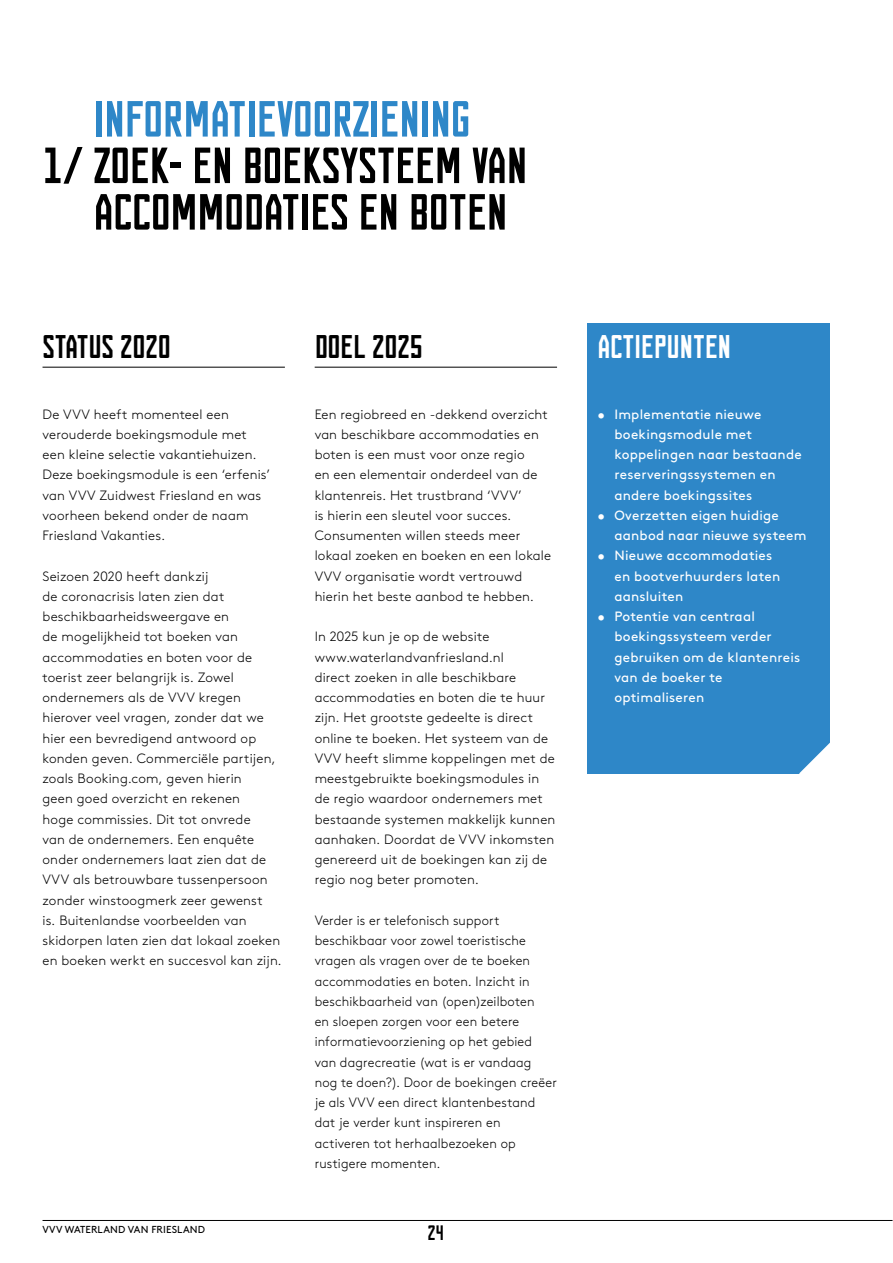
<style>
.page{position:relative;width:893px;height:1263px;background:#fff}
.page>*{position:absolute;margin:0;border:0;box-sizing:border-box;transform-origin:0 0}
.t1{font:condensed 51px/46.5px "FUNCTION";letter-spacing:-.015em;color:#000}
.t2{font:condensed 51px "FUNCTION";letter-spacing:-.015em;color:#2e87c8}
.t3{font:condensed 33px "FUNCTION";letter-spacing:-.015em;color:#000}
.t4{font:condensed 33px "FUNCTION";letter-spacing:-.015em;color:#fff}
.t5{font:condensed 21px "FUNCTION";color:#000}
.t6{font:300 13.5px/20.2px "Brown Std";letter-spacing:.015em;color:#000}
.t7{font:300 13.5px/20.2px "Brown Std";letter-spacing:.015em;color:#000;scale:.96 1}
.t8{font:13.5px/20.2px "Brown Std";letter-spacing:.015em;color:#fff}
.t9{font:10.2px "Brown Std";letter-spacing:.01em;color:#000}
</style>
<div class="page">
<hr style="left:43px;top:1220px;width:849px;height:1px;background:#000">
<hr style="left:43px;top:367px;width:242px;height:1px;background:#000">
<hr style="left:315px;top:367px;width:242px;height:1px;background:#000">
<div style="left:587px;top:323px;width:242px;height:450px;background:#2e87c8"></div>
<svg style="left:799px;top:742px;width:31px;height:32px"></svg>
<h1 class="t2" style="left:94px;top:91px;width:379px">INFORMATIEVOORZIENING</h1>
<h1 class="t1" style="left:94px;top:142px;width:436px;text-indent:-51px">1/ ZOEK- EN BOEKSYSTEEM VAN<br>ACCOMMODATIES EN BOTEN</h1>
<h2 class="t3" style="left:43px;top:328px;width:130px">STATUS 2020</h2>
<h2 class="t3" style="left:315px;top:328px;width:110px">DOEL 2025</h2>
<h2 class="t4" style="left:597px;top:328px;width:135px">ACTIEPUNTEN</h2>
<p class="t6" style="left:43px;top:404px;width:229px">De VVV heeft momenteel een verouderde boekingsmodule met een kleine selectie vakantiehuizen.<br>Deze boekingsmodule is een ‘erfenis’ van VVV Zuidwest Friesland en was voorheen bekend onder de naam<br>Friesland Vakanties.</p>
<p class="t6" style="left:43px;top:566px;width:241px">Seizoen 2020 heeft dankzij<br>de coronacrisis laten zien dat beschikbaarheidsweergave en<br>de mogelijkheid tot boeken van accommodaties en boten voor de toerist zeer belangrijk is. Zowel ondernemers als de VVV kregen hierover veel vragen, zonder dat we hier een bevredigend antwoord op konden geven. Commerciële partijen, zoals Booking.com, geven hierin<br>geen goed overzicht en rekenen<br>hoge commissies. Dit tot onvrede<br>van de ondernemers. Een enquête onder ondernemers laat zien dat de VVV als betrouwbare tussenpersoon zonder winstoogmerk zeer gewenst<br>is. Buitenlandse voorbeelden van skidorpen laten zien dat lokaal zoeken en boeken werkt en succesvol kan zijn.</p>
<p class="t6" style="left:315px;top:404px;width:238px">Een regiobreed en -dekkend overzicht van beschikbare accommodaties en boten is een must voor onze regio<br>en een elementair onderdeel van de klantenreis. Het trustbrand ‘VVV’<br>is hierin een sleutel voor succes.<br>Consumenten willen steeds meer lokaal zoeken en boeken en een lokale VVV organisatie wordt vertrouwd hierin het beste aanbod te hebben.</p>
<p class="t6" style="left:315px;top:627px;width:242px">In 2025 kun je op de website www.waterlandvanfriesland.nl<br>direct zoeken in alle beschikbare accommodaties en boten die te huur zijn. Het grootste gedeelte is direct online te boeken. Het systeem van de VVV heeft slimme koppelingen met de meestgebruikte boekingsmodules in de regio waardoor ondernemers met bestaande systemen makkelijk kunnen aanhaken. Doordat de VVV inkomsten genereerd uit de boekingen kan zij de regio nog beter promoten.</p>
<p class="t7" style="left:315px;top:910px;width:254px">Verder is er telefonisch support beschikbaar voor zowel toeristische vragen als vragen over de te boeken accommodaties en boten. Inzicht in beschikbaarheid van (open)zeilboten<br>en sloepen zorgen voor een betere informatievoorziening op het gebied<br>van dagrecreatie (wat is er vandaag nog te doen?). Door de boekingen creëer je als VVV een direct klantenbestand dat je verder kunt inspireren en activeren tot herhaalbezoeken op rustigere momenten.</p>
<p class="t8" style="left:614px;top:404px;width:189px;text-indent:-17px">• Implementatie nieuwe boekingsmodule met koppelingen naar bestaande reserveringssystemen en andere boekingssites</p>
<p class="t8" style="left:614px;top:505px;width:194px;text-indent:-17px">• Overzetten eigen huidige aanbod naar nieuwe systeem</p>
<p class="t8" style="left:614px;top:546px;width:167px;text-indent:-17px">• Nieuwe accommodaties en bootverhuurders laten aansluiten</p>
<p class="t8" style="left:614px;top:606px;width:187px;text-indent:-17px">• Potentie van centraal boekingssysteem verder gebruiken om de klantenreis van de boeker te optimaliseren</p>
<p class="t9" style="left:43px;top:1224px;width:164px">VVV WATERLAND VAN FRIESLAND</p>
<h3 class="t5" style="left:427px;top:1222px;width:18px">24</h3>
</div>
